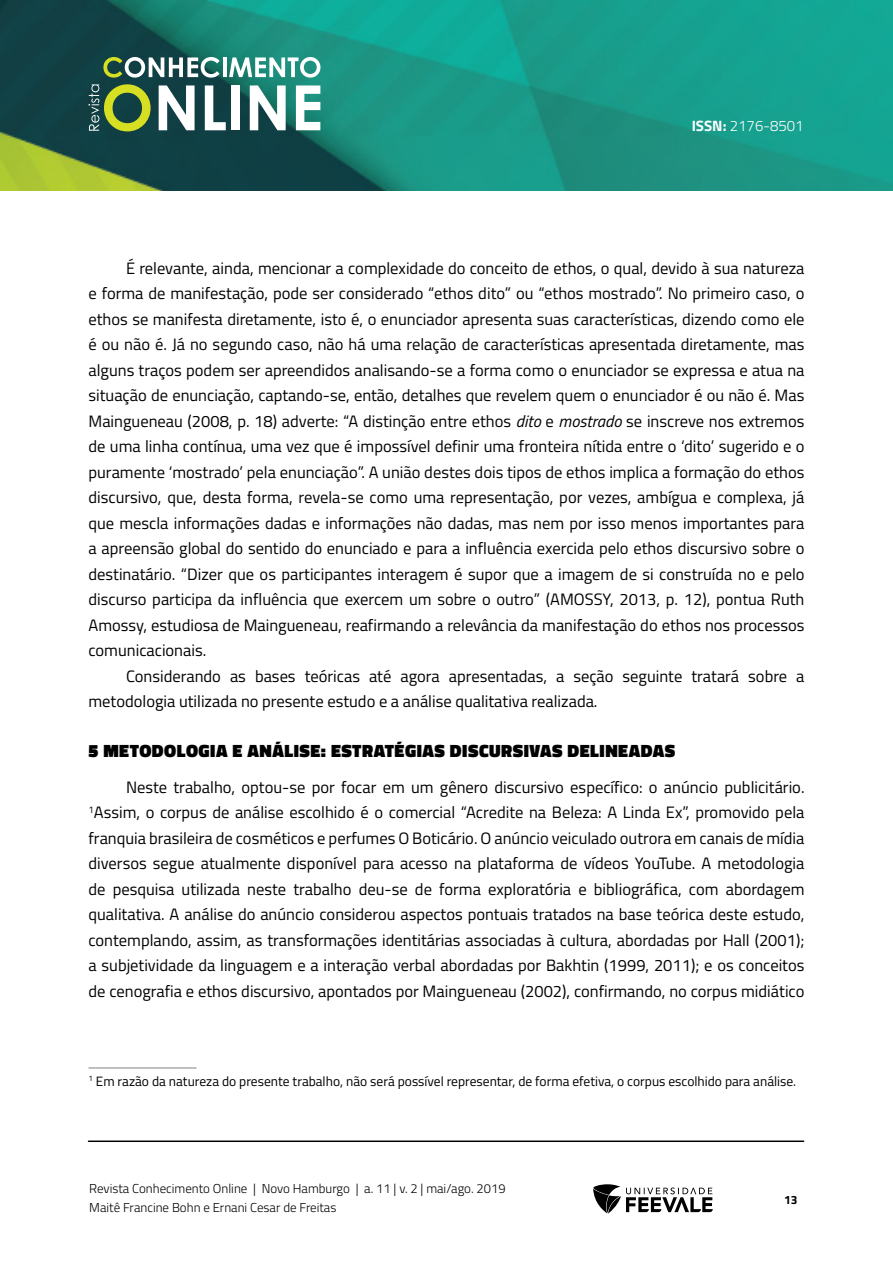
<style>
.page{position:relative;width:893px;height:1263px;background:#fff}
.page>*{position:absolute;margin:0;border:0;box-sizing:border-box;transform-origin:0 0}
.TÍTULO_1{font:900 18px "Titillium Web";letter-spacing:.03em;color:#000}
.Corpo{font:16.5px/25.5px "Titillium Web";color:#000;text-align:justify}
.t1{font:300 15px "Titillium Web";color:#fff}
.Rodapé{font:13.5px "Titillium Web";color:#000}
.t2{font:300 12.9px/19.5px "Titillium Web";color:#000}
.t3{font:700 12px "Titillium Web";color:#000}
.s1{font-weight:700}
.s2{font-style:italic}
</style>
<div class="page">
<img style="left:0;top:0;width:893px;height:190px">
<svg style="left:593px;top:1184px;width:120px;height:29px"></svg>
<svg style="left:103px;top:57px;width:117px;height:21px"></svg>
<hr style="left:223px;top:57px;width:3px;height:20px;background:#fff">
<svg style="left:229px;top:57px;width:91px;height:21px"></svg>
<svg style="left:88px;top:84px;width:63px;height:47px;background:#5e7e3f"></svg>
<svg style="left:159px;top:85px;width:36px;height:45px"></svg>
<svg style="left:205px;top:85px;width:21px;height:45px"></svg>
<div style="left:232px;top:85px;width:8px;height:45px;background:#fff"></div>
<svg style="left:250px;top:85px;width:36px;height:45px"></svg>
<svg style="left:296px;top:85px;width:24px;height:45px"></svg>
<hr style="left:88px;top:1140px;width:716px;height:2px;background:#000">
<hr style="left:88px;top:1067px;width:108px;height:1px;background:#808285">
<p class="t1" style="left:692px;top:115px;width:114px"><span class="s1">ISSN:</span> 2176-8501</p>
<p class="Corpo" style="left:88px;top:254px;width:718px;text-indent:38px">É relevante, ainda, mencionar a complexidade do conceito de ethos, o qual, devido à sua natureza e forma de manifestação, pode ser considerado “ethos dito” ou “ethos mostrado”. No primeiro caso, o ethos se manifesta diretamente, isto é, o enunciador apresenta suas características, dizendo como ele é ou não é. Já no segundo caso, não há uma relação de características apresentada diretamente, mas alguns traços podem ser apreendidos analisando-se a forma como o enunciador se expressa e atua na situação de enunciação, captando-se, então, detalhes que revelem quem o enunciador é ou não é. Mas Maingueneau (2008, p. 18) adverte: “A distinção entre ethos <span class="s2">dito</span> e <span class="s2">mostrado</span> se inscreve nos extremos de uma linha contínua, uma vez que é impossível definir uma fronteira nítida entre o ‘dito’ sugerido e o puramente ‘mostrado’ pela enunciação”. A união destes dois tipos de ethos implica a formação do ethos discursivo, que, desta forma, revela-se como uma representação, por vezes, ambígua e complexa, já que mescla informações dadas e informações não dadas, mas nem por isso menos importantes para a apreensão global do sentido do enunciado e para a influência exercida pelo ethos discursivo sobre o destinatário. “Dizer que os participantes interagem é supor que a imagem de si construída no e pelo discurso participa da influência que exercem um sobre o outro” (AMOSSY, 2013, p. 12), pontua Ruth Amossy, estudiosa de Maingueneau, reafirmando a relevância da manifestação do ethos nos processos comunicacionais.</p>
<p class="Corpo" style="left:88px;top:662px;width:717px;text-indent:38px">Considerando as bases teóricas até agora apresentadas, a seção seguinte tratará sobre a metodologia utilizada no presente estudo e a análise qualitativa realizada.</p>
<p class="TÍTULO_1" style="left:88px;top:737px;width:588px">5 METODOLOGIA E ANÁLISE: ESTRATÉGIAS DISCURSIVAS DELINEADAS</p>
<p class="Corpo" style="left:88px;top:773px;width:717px;text-indent:38px">Neste trabalho, optou-se por focar em um gênero discursivo específico: o anúncio publicitário.<br><sup>1</sup>Assim, o corpus de análise escolhido é o comercial “Acredite na Beleza: A Linda Ex”, promovido pela franquia brasileira de cosméticos e perfumes O Boticário. O anúncio veiculado outrora em canais de mídia diversos segue atualmente disponível para acesso na plataforma de vídeos YouTube. A metodologia de pesquisa utilizada neste trabalho deu-se de forma exploratória e bibliográfica, com abordagem qualitativa. A análise do anúncio considerou aspectos pontuais tratados na base teórica deste estudo, contemplando, assim, as transformações identitárias associadas à cultura, abordadas por Hall (2001); a subjetividade da linguagem e a interação verbal abordadas por Bakhtin (1999, 2011); e os conceitos de cenografia e ethos discursivo, apontados por Maingueneau (2002), confirmando, no corpus midiático</p>
<p class="Rodapé" style="left:88px;top:1071px;width:709px"><sup>1</sup> Em razão da natureza do presente trabalho, não será possível representar, de forma efetiva, o corpus escolhido para análise.</p>
<p class="t2" style="left:89px;top:1178px;width:418px">Revista Conhecimento Online | Novo Hamburgo | a. 11 | v. 2 | mai/ago. 2019<br>Maitê Francine Bohn e Ernani Cesar de Freitas</p>
<p class="t3" style="left:784px;top:1190px;width:15px">13</p>
</div>
